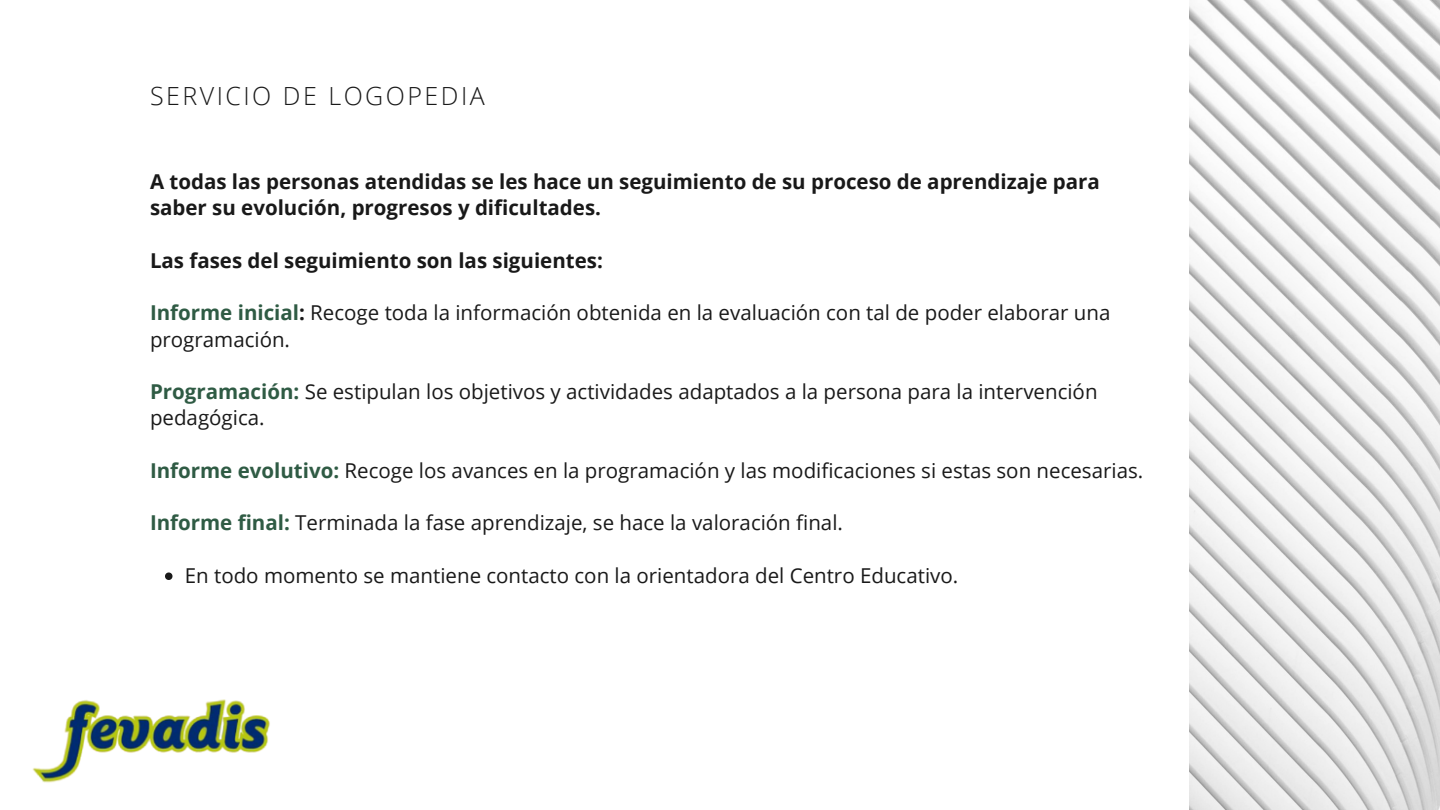
<style>
.page{position:relative;width:1440px;height:810px;background:#fff}
.page>*{position:absolute;margin:0;border:0;box-sizing:border-box;transform-origin:0 0}
.t1{font:300 25px "Open Sans";letter-spacing:.1em;color:#191919}
.t2{font:20.5px/26.2px "Open Sans";color:#191919}
.t3{font:700 20.5px/26.2px "Open Sans";color:#191919}
.s1{font-weight:700;color:#2f5b44}
.s2{font-weight:700}
</style>
<div class="page">
<img style="left:32px;top:572px;width:238px;height:211px">
<img style="left:1190px;top:0;width:250px;height:810px">
<p class="t1" style="left:150px;top:79px;width:336px">SERVICIO DE LOGOPEDIA</p>
<p class="t3" style="left:150px;top:168px;width:951px">A todas las personas atendidas se les hace un seguimiento de su proceso de aprendizaje para saber su evolución, progresos y dificultades.</p>
<p class="t3" style="left:150px;top:247px;width:454px">Las fases del seguimiento son las siguientes:</p>
<p class="t2" style="left:150px;top:299px;width:962px"><span class="s1">Informe inicial</span><span class="s2">:</span> Recoge toda la información obtenida en la evaluación con tal de poder elaborar una programación.</p>
<p class="t2" style="left:150px;top:378px;width:949px"><span class="s1">Programación:</span> Se estipulan los objetivos y actividades adaptados a la persona para la intervención pedagógica.</p>
<p class="t2" style="left:150px;top:457px;width:995px"><span class="s1">Informe evolutivo:</span> Recoge los avances en la programación y las modificaciones si estas son necesarias.</p>
<p class="t2" style="left:150px;top:509px;width:694px"><span class="s1">Informe final:</span> Terminada la fase aprendizaje, se hace la valoración final.</p>
<p class="t2" style="left:185px;top:562px;width:775px">En todo momento se mantiene contacto con la orientadora del Centro Educativo.</p>
</div>
